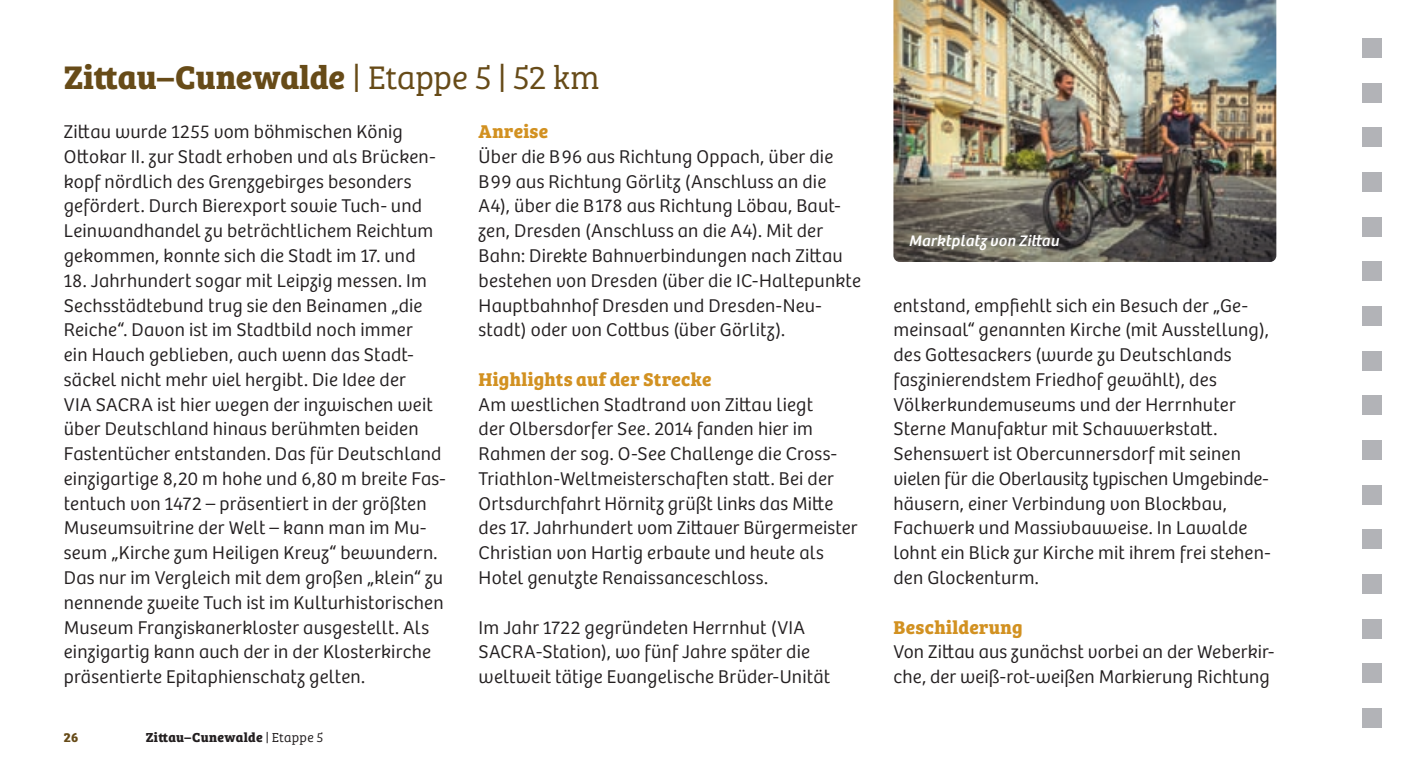
<style>
.page{position:relative;width:1404px;height:766px;background:#fff}
.page>*{position:absolute;margin:0;border:0;box-sizing:border-box;transform-origin:0 0}
.VS_Etappe_Überschrif{font:700 33.75px "Bree Serif";letter-spacing:-.005em;color:#674b18}
.VS_Inhalt{font:300 19.12px/24.8px "Bree";letter-spacing:.01em;color:#231f20}
.VS_Inhalt-2{font:700 19.12px "Bree Serif";letter-spacing:.015em;color:#d29121}
.Bildunterschrift{font:italic 15.75px "Bree";letter-spacing:.015em;color:#fff}
.VS_Etappe_Überschrif-2{font:700 13.5px "Bree Serif";letter-spacing:.02em;color:#231f20}
.VS_Etappe_Überschrif-3{font:700 13.5px "Bree Serif";color:#674b18}
.s1{font-family:"Bree Serif Lt";font-weight:400}
</style>
<div class="page">
<img style="left:893px;top:0;width:383px;height:262px">
<div style="left:1362px;top:38px;width:19px;height:19px;background:#b2b3b7"></div>
<div style="left:1362px;top:83px;width:19px;height:19px;background:#b2b3b7"></div>
<div style="left:1362px;top:128px;width:19px;height:19px;background:#b2b3b7"></div>
<div style="left:1362px;top:172px;width:19px;height:19px;background:#b2b3b7"></div>
<div style="left:1362px;top:217px;width:19px;height:19px;background:#b2b3b7"></div>
<div style="left:1362px;top:261px;width:19px;height:20px;background:#b2b3b7"></div>
<div style="left:1362px;top:306px;width:19px;height:19px;background:#b2b3b7"></div>
<div style="left:1362px;top:351px;width:19px;height:19px;background:#b2b3b7"></div>
<div style="left:1362px;top:395px;width:19px;height:20px;background:#b2b3b7"></div>
<div style="left:1362px;top:440px;width:19px;height:19px;background:#b2b3b7"></div>
<div style="left:1362px;top:485px;width:19px;height:19px;background:#b2b3b7"></div>
<div style="left:1362px;top:529px;width:19px;height:20px;background:#b2b3b7"></div>
<div style="left:1362px;top:574px;width:19px;height:19px;background:#b2b3b7"></div>
<div style="left:1362px;top:619px;width:19px;height:19px;background:#b2b3b7"></div>
<div style="left:1362px;top:663px;width:19px;height:19px;background:#b2b3b7"></div>
<div style="left:1362px;top:708px;width:19px;height:19px;background:#b2b3b7"></div>
<p class="VS_Etappe_Überschrif" style="left:64px;top:50px;width:537px">Zittau–Cunewalde <span class="s1">| Etappe 5 | 52 km</span></p>
<p class="VS_Inhalt" style="left:64px;top:118px;width:373px">Zittau wurde 1255 vom böhmischen König Ottokar II. zur Stadt erhoben und als Brücken&shy;kopf nördlich des Grenzgebirges besonders gefördert. Durch Bierexport sowie Tuch- und Leinwandhandel zu beträchtlichem Reichtum gekommen, konnte sich die Stadt im 17. und</p>
<p class="VS_Inhalt" style="left:64px;top:267px;width:383px">18. Jahrhundert sogar mit Leipzig messen. Im Sechsstädtebund trug sie den Beinamen „die Reiche“. Davon ist im Stadtbild noch immer<br>ein Hauch geblieben, auch wenn das Stadt&shy;säckel nicht mehr viel hergibt. Die Idee der<br>VIA SACRA ist hier wegen der inzwischen weit über Deutschland hinaus berühmten beiden Fastentücher entstanden. Das für Deutschland einzigartige 8,20 m hohe und 6,80 m breite Fas&shy;tentuch von 1472 – präsentiert in der größten Museumsvitrine der Welt – kann man im Mu&shy;seum „Kirche zum Heiligen Kreuz“ bewundern.<br>Das nur im Vergleich mit dem großen „klein“ zu nennende zweite Tuch ist im Kulturhistorischen Museum Franziskanerkloster ausgestellt. Als einzigartig kann auch der in der Klosterkirche präsentierte Epitaphienschatz gelten.</p>
<p class="VS_Etappe_Überschrif-3" style="left:64px;top:727px;width:16px">26</p>
<p class="VS_Etappe_Überschrif-2" style="left:146px;top:727px;width:179px">Zittau–Cunewalde <span class="s1">| Etappe 5</span></p>
<p class="VS_Inhalt-2" style="left:478px;top:116px;width:71px">Anreise</p>
<p class="VS_Inhalt" style="left:478px;top:143px;width:384px">Über die B 96 aus Richtung Oppach, über die<br>B 99 aus Richtung Görlitz (Anschluss an die A4), über die B 178 aus Richtung Löbau, Baut&shy;zen, Dresden (Anschluss an die A4). Mit der Bahn: Direkte Bahnverbindungen nach Zittau bestehen von Dresden (über die IC-Haltepunkte Hauptbahnhof Dresden und Dresden-Neu&shy;stadt) oder von Cottbus (über Görlitz).</p>
<p class="VS_Inhalt-2" style="left:478px;top:364px;width:234px">Highlights auf der Strecke</p>
<p class="VS_Inhalt" style="left:478px;top:390px;width:380px">Am westlichen Stadtrand von Zittau liegt<br>der Olbersdorfer See. 2014 fanden hier im Rahmen der sog. O-See Challenge die Cross-Triathlon-Weltmeisterschaften statt. Bei der Ortsdurchfahrt Hörnitz grüßt links das Mitte des 17. Jahrhundert vom Zittauer Bürgermeister Christian von Hartig erbaute und heute als Hotel genutzte Renaissanceschloss.</p>
<p class="VS_Inhalt" style="left:478px;top:613px;width:353px">Im Jahr 1722 gegründeten Herrnhut (VIA<br>SACRA-Station), wo fünf Jahre später die weltweit tätige Evangelische Brüder-Unität</p>
<p class="Bildunterschrift" style="left:909px;top:229px;width:152px">Marktplatz von Zittau</p>
<p class="VS_Inhalt" style="left:893px;top:291px;width:377px">entstand, empfiehlt sich ein Besuch der „Ge&shy;meinsaal“ genannten Kirche (mit Ausstellung), des Gottesackers (wurde zu Deutschlands faszinierendstem Friedhof gewählt), des Völkerkundemuseums und der Herrnhuter Sterne Manufaktur mit Schauwerkstatt.</p>
<p class="VS_Inhalt" style="left:893px;top:440px;width:379px">Sehenswert ist Obercunnersdorf mit seinen vielen für die Oberlausitz typischen Umgebinde&shy;häusern, einer Verbindung von Blockbau, Fachwerk und Massivbauweise. In Lawalde lohnt ein Blick zur Kirche mit ihrem frei stehen&shy;den Glockenturm.</p>
<p class="VS_Inhalt-2" style="left:893px;top:611px;width:131px">Beschilderung</p>
<p class="VS_Inhalt" style="left:893px;top:638px;width:382px">Von Zittau aus zunächst vorbei an der Weberkir&shy;che, der weiß-rot-weißen Markierung Richtung</p>
</div>
